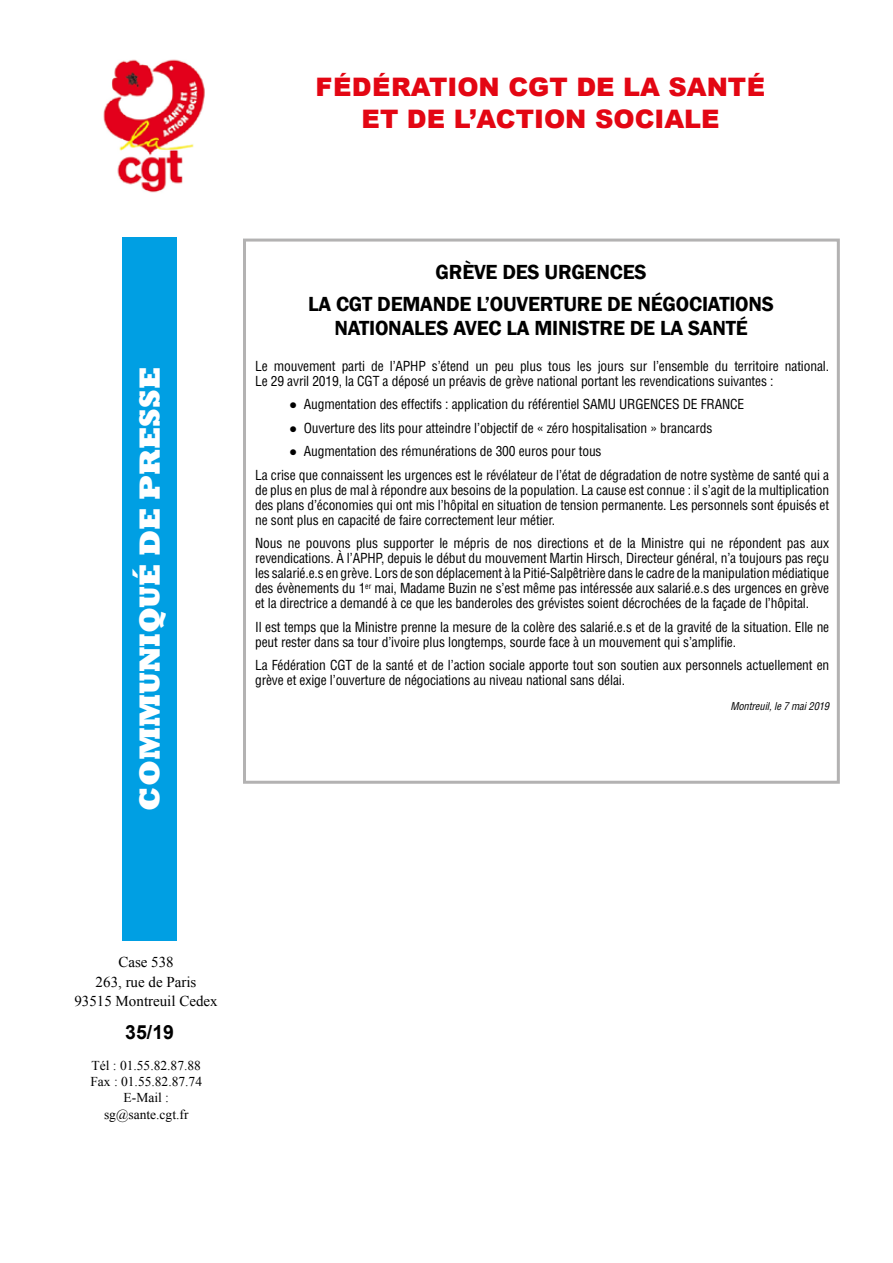
<style>
.page{position:relative;width:893px;height:1263px;background:#fff}
.page>*{position:absolute;margin:0;border:0;box-sizing:border-box;transform-origin:0 0}
.t1{font:800 30px "Rockwell";color:#fff}
.t2{font:900 25.5px/31.5px "Arial";color:#e30613;text-align:center}
.t3{font:600 21px/32.5px "Franklin Gothic";letter-spacing:-.01em;color:#000;text-align:center}
.t4{font:700 19.5px "Arial";color:#000}
.t5{font:15px/19.5px "Times New Roman";color:#000;text-align:center}
.t6{font:condensed 13.5px/15px "Helvetica LT Std";letter-spacing:-.01em;color:#000}
.t7{font:13.5px/16.2px "Times New Roman";color:#000;text-align:center}
.t8{font:italic condensed 10.5px "Helvetica LT Std";letter-spacing:-.01em;color:#000}
.s1{font-family:"Arial";font-stretch:normal}
</style>
<div class="page">
<img style="left:103px;top:59px;width:102px;height:134px">
<div style="left:122px;top:237px;width:55px;height:703px;background:#009fe3"></div>
<div style="left:243px;top:239px;width:597px;height:545px;border:3px solid #b3b2b2"></div>
<h2 class="t2" style="left:316px;top:71px;width:451px">FÉDÉRATION CGT DE LA SANTÉ<br>ET DE L’ACTION SOCIALE</h2>
<h3 class="t3" style="left:308px;top:256px;width:467px">GRÈVE DES URGENCES<br>LA CGT DEMANDE L’OUVERTURE DE NÉGOCIATIONS</h3>
<h3 class="t3" style="left:334px;top:312px;width:415px">NATIONALES AVEC LA MINISTRE DE LA SANTÉ</h3>
<h1 class="t1" style="left:132px;top:810px;width:445px;rotate:-90deg">COMMUNIQUÉ DE PRESSE</h1>
<p class="t6" style="left:255px;top:358px;width:575px">Le mouvement parti de l’APHP s’étend un peu plus tous les jours sur l’ensemble du territoire national.<br>Le 29 avril 2019, la CGT a déposé un préavis de grève national portant les revendications suivantes :</p>
<p class="t6" style="left:289px;top:396px;width:457px"><span class="s1">●</span> Augmentation des effectifs : application du référentiel SAMU URGENCES DE FRANCE</p>
<p class="t6" style="left:289px;top:420px;width:425px"><span class="s1">●</span> Ouverture des lits pour atteindre l’objectif de « zéro hospitalisation » brancards</p>
<p class="t6" style="left:255px;top:439px;width:576px;line-height:23.5px;text-indent:34px"><span class="s1">●</span> Augmentation des rémunérations de 300 euros pour tous<br>La crise que connaissent les urgences est le révélateur de l’état de dégradation de notre système de santé qui a</p>
<p class="t6" style="left:255px;top:482px;width:576px;text-align:justify">de plus en plus de mal à répondre aux besoins de la population. La cause est connue : il s’agit de la multiplication des plans d’économies qui ont mis l’hôpital en situation de tension permanente. Les personnels sont épuisés et ne sont plus en capacité de faire correctement leur métier.</p>
<p class="t6" style="left:255px;top:535px;width:576px;text-align:justify">Nous ne pouvons plus supporter le mépris de nos directions et de la Ministre qui ne répondent pas aux revendications. À l’APHP, depuis le début du mouvement Martin Hirsch, Directeur général, n’a toujours pas reçu les salarié.e.s en grève. Lors de son déplacement à la Pitié-Salpêtrière dans le cadre de la manipulation médiatique des évènements du 1<sup>er</sup> mai, Madame Buzin ne s’est même pas intéressée aux salarié.e.s des urgences en grève et la directrice a demandé à ce que les banderoles des grévistes soient décrochées de la façade de l’hôpital.</p>
<p class="t6" style="left:255px;top:619px;width:576px">Il est temps que la Ministre prenne la mesure de la colère des salarié.e.s et de la gravité de la situation. Elle ne peut rester dans sa tour d’ivoire plus longtemps, sourde face à un mouvement qui s’amplifie.</p>
<p class="t6" style="left:255px;top:658px;width:576px">La Fédération CGT de la santé et de l’action sociale apporte tout son soutien aux personnels actuellement en grève et exige l’ouverture de négociations au niveau national sans délai.</p>
<p class="t8" style="left:730px;top:700px;width:100px">Montreuil, le 7 mai 2019</p>
<p class="t5" style="left:74px;top:952px;width:145px">Case 538<br>263, rue de Paris<br>93515 Montreuil Cedex</p>
<h3 class="t4" style="left:125px;top:1018px;width:50px">35/19</h3>
<p class="t7" style="left:90px;top:1057px;width:113px">Tél : 01.55.82.87.88<br>Fax : 01.55.82.87.74<br>E-Mail : sg@sante.cgt.fr</p>
</div>
